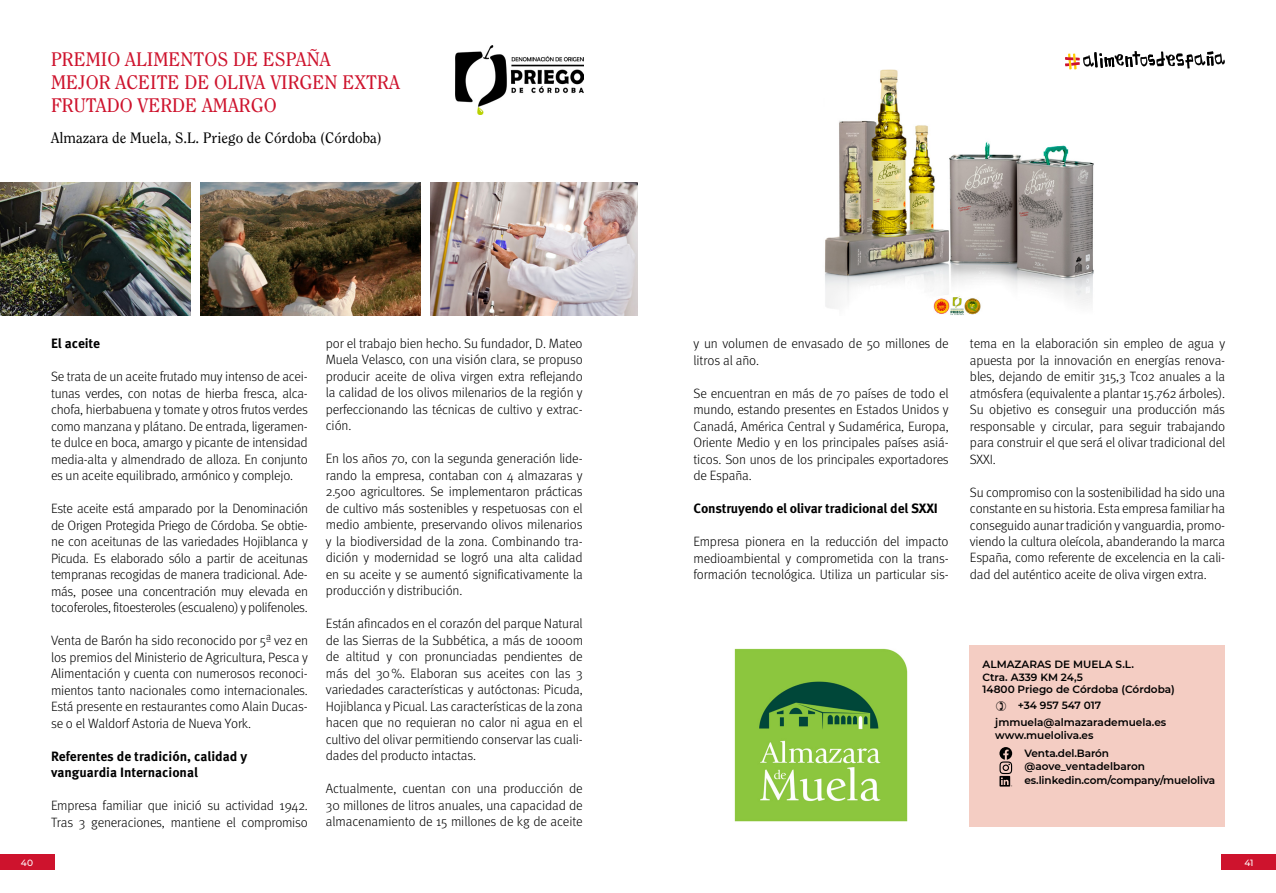
<style>
.page{position:relative;width:1276px;height:893px;background:#fff}
.page>*{position:absolute;margin:0;border:0;box-sizing:border-box;transform-origin:0 0}
.t1{font:19.5px/23.4px "Clearface";color:#ce132d}
.t2{font:15px "Clearface";color:#000}
.t3{font:300 13.5px/16.5px "FF Meta Pro";letter-spacing:-.01em;color:#000;text-align:justify}
.t4{font:700 13.5px/16.5px "FF Meta Pro";letter-spacing:-.01em;color:#000}
.t5{font:600 10.5px/12.6px "Montserrat";color:#000}
.t6{font:500 9px "Montserrat";color:#fff}
</style>
<div class="page">
<div style="left:1222px;top:854px;width:54px;height:15px;background:#ce132d"></div>
<div style="left:0;top:854px;width:54px;height:15px;background:#ce132d"></div>
<img style="left:825px;top:69px;width:269px;height:246px">
<img style="left:455px;top:45px;width:128px;height:69px">
<div style="left:969px;top:645px;width:256px;height:182px;background:#f4cdc3"></div>
<svg style="left:999px;top:747px;width:13px;height:40px"></svg>
<img style="left:734px;top:648px;width:174px;height:174px">
<img style="left:0;top:183px;width:190px;height:132px">
<img style="left:200px;top:183px;width:221px;height:132px">
<img style="left:431px;top:183px;width:207px;height:132px">
<svg style="left:1065px;top:51px;width:160px;height:18px"></svg>
<h1 class="t1" style="left:51px;top:47px;width:350px">PREMIO ALIMENTOS DE ESPAÑA<br>MEJOR ACEITE DE OLIVA VIRGEN EXTRA<br>FRUTADO VERDE AMARGO</h1>
<p class="t2" style="left:51px;top:129px;width:332px">Almazara de Muela, S.L. Priego de Córdoba (Córdoba)</p>
<p class="t4" style="left:51px;top:334px;width:51px">El aceite</p>
<p class="t3" style="left:51px;top:367px;width:258px">Se trata de un aceite frutado muy intenso de acei&shy;tunas verdes, con notas de hierba fresca, alca&shy;chofa, hierbabuena y tomate y otros frutos verdes como manzana y plátano. De entrada, ligeramen&shy;te dulce en boca, amargo y picante de intensidad media-alta y almendrado de alloza. En conjunto es un aceite equilibrado, armónico y complejo.</p>
<p class="t3" style="left:51px;top:499px;width:258px">Este aceite está amparado por la Denominación de Origen Protegida Priego de Córdoba. Se obtie&shy;ne con aceitunas de las variedades Hojiblanca y Picuda. Es elaborado sólo a partir de aceitunas tempranas recogidas de manera tradicional. Ade&shy;más, posee una concentración muy elevada en tocoferoles, fitoesteroles (escualeno) y polifenoles.</p>
<p class="t3" style="left:51px;top:631px;width:258px">Venta de Barón ha sido reconocido por 5ª vez en los premios del Ministerio de Agricultura, Pesca y Alimentación y cuenta con numerosos reconoci&shy;mientos tanto nacionales como internacionales.<br>Está presente en restaurantes como Alain Ducas&shy;se o el Waldorf Astoria de Nueva York.</p>
<p class="t4" style="left:51px;top:747px;width:198px">Referentes de tradición, calidad y vanguardia Internacional</p>
<p class="t3" style="left:51px;top:796px;width:258px">Empresa familiar que inició su actividad 1942.<br>Tras 3 generaciones, mantiene el compromiso</p>
<p class="t3" style="left:326px;top:334px;width:258px">por el trabajo bien hecho. Su fundador, D. Mateo Muela Velasco, con una visión clara, se propuso producir aceite de oliva virgen extra reflejando la calidad de los olivos milenarios de la región y perfeccionando las técnicas de cultivo y extrac&shy;ción.</p>
<p class="t3" style="left:326px;top:450px;width:258px">En los años 70, con la segunda generación lide&shy;rando la empresa, contaban con 4 almazaras y 2.500 agricultores. Se implementaron prácticas de cultivo más sostenibles y respetuosas con el medio ambiente, preservando olivos milenarios y la biodiversidad de la zona. Combinando tra&shy;dición y modernidad se logró una alta calidad en su aceite y se aumentó significativamente la producción y distribución.</p>
<p class="t3" style="left:326px;top:615px;width:259px">Están afincados en el corazón del parque Natural de las Sierras de la Subbética, a más de 1000m de altitud y con pronunciadas pendientes de más del 30%. Elaboran sus aceites con las 3 variedades características y autóctonas: Picuda, Hojiblanca y Picual. Las características de la zona hacen que no requieran no calor ni agua en el cultivo del olivar permitiendo conservar las cuali&shy;dades del producto intactas.</p>
<p class="t3" style="left:326px;top:780px;width:258px">Actualmente, cuentan con una producción de 30 millones de litros anuales, una capacidad de almacenamiento de 15 millones de kg de aceite</p>
<p class="t3" style="left:693px;top:334px;width:257px">y un volumen de envasado de 50 millones de litros al año.</p>
<p class="t3" style="left:693px;top:384px;width:257px">Se encuentran en más de 70 países de todo el mundo, estando presentes en Estados Unidos y Canadá, América Central y Sudamérica, Europa, Oriente Medio y en los principales países asiá&shy;ticos. Son unos de los principales exportadores de España.</p>
<p class="t4" style="left:693px;top:499px;width:246px">Construyendo el olivar tradicional del SXXI</p>
<p class="t3" style="left:693px;top:532px;width:257px">Empresa pionera en la reducción del impacto medioambiental y comprometida con la trans&shy;formación tecnológica. Utiliza un particular sis-</p>
<p class="t3" style="left:970px;top:334px;width:257px">tema en la elaboración sin empleo de agua y apuesta por la innovación en energías renova&shy;bles, dejando de emitir 315,3 Tco2 anuales a la atmósfera (equivalente a plantar 15.762 árboles).<br>Su objetivo es conseguir una producción más responsable y circular, para seguir trabajando para construir el que será el olivar tradicional del SXXI.</p>
<p class="t3" style="left:970px;top:483px;width:257px">Su compromiso con la sostenibilidad ha sido una constante en su historia. Esta empresa familiar ha conseguido aunar tradición y vanguardia, promo&shy;viendo la cultura oleícola, abanderando la marca España, como referente de excelencia en la cali&shy;dad del auténtico aceite de oliva virgen extra.</p>
<p class="t5" style="left:982px;top:657px;width:194px">ALMAZARAS DE MUELA S.L.<br>Ctra. A339 KM 24,5<br>14800 Priego de Córdoba (Córdoba)</p>
<p class="t5" style="left:995px;top:697px;width:172px;line-height:16.8px;text-indent:23px">+34 957 547 017 jmmuela@almazarademuela.es</p>
<p class="t5" style="left:1024px;top:726px;width:86px;line-height:17.7px;text-indent:-29px">www.mueloliva.es<br>Venta.del.Barón</p>
<p class="t5" style="left:1024px;top:759px;width:192px;line-height:13.5px">@aove_ventadelbaron es.linkedin.com/company/mueloliva</p>
<p class="t6" style="left:21px;top:856px;width:14px">40</p>
<p class="t6" style="left:1244px;top:856px;width:11px">41</p>
</div>
